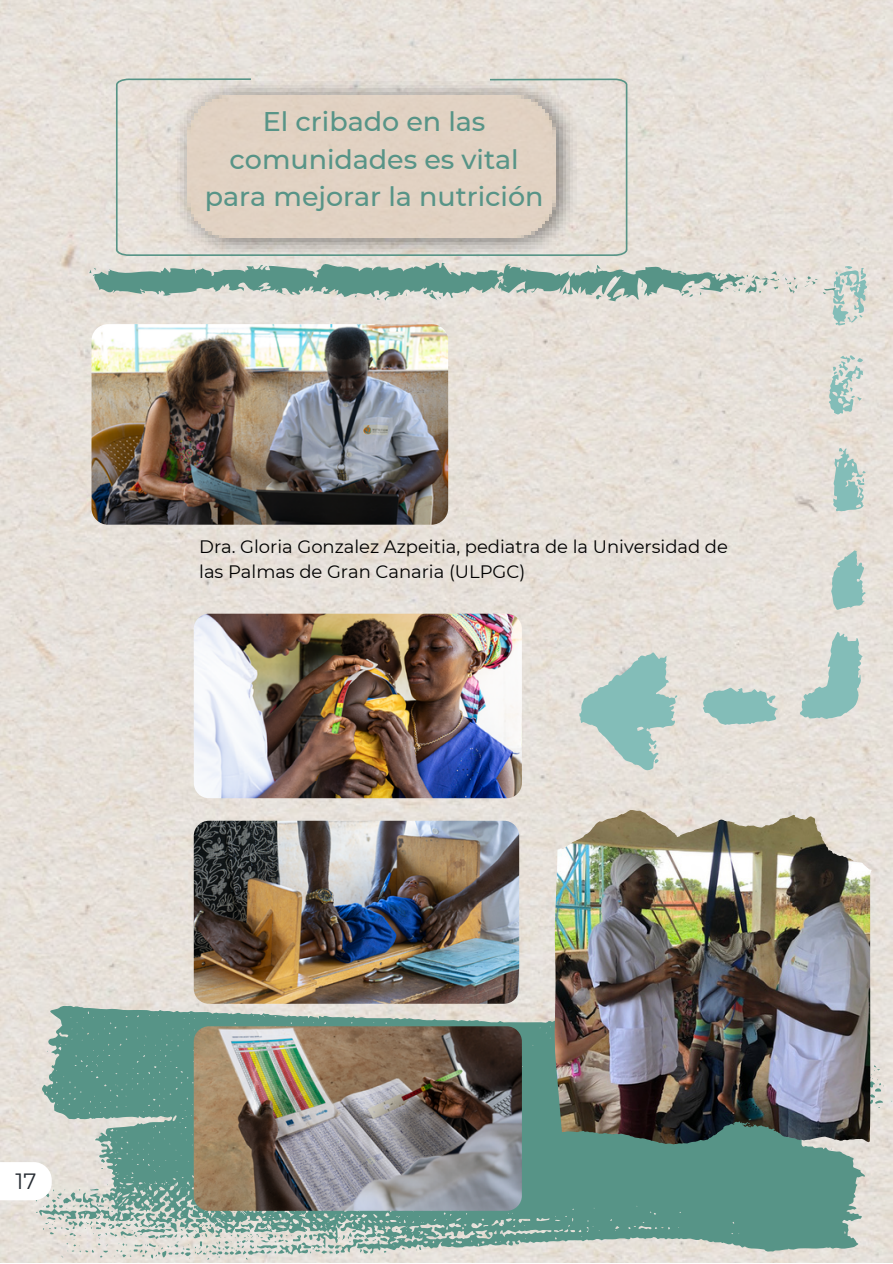
<style>
.page{position:relative;width:893px;height:1264px;background:#fff}
.page>*{position:absolute;margin:0;border:0;box-sizing:border-box;transform-origin:0 0}
.t1{font:500 27px/37px "Montserrat";color:#579487;text-align:center}
.t2{font:22.05px "Montserrat";color:#252a31}
.t3{font:18px/24.8px "Montserrat";color:#000}
</style>
<div class="page">
<img style="left:0;top:0;width:892px;height:1262px">
<svg style="left:116px;top:78px;width:511px;height:178px;background:#dcd2c6"></svg>
<svg style="left:89px;top:262px;width:772px;height:39px;background:#9ebaaf"></svg>
<img style="left:91px;top:324px;width:357px;height:200px;border-radius:17px">
<svg style="left:31px;top:1000px;width:861px;height:259px;background:#819a93"></svg>
<img style="left:194px;top:1026px;width:328px;height:184px;border-radius:15px">
<img style="left:649px;top:814px;width:222px;height:56px">
<img style="left:194px;top:820px;width:325px;height:183px;border-radius:15px">
<img style="left:194px;top:613px;width:328px;height:185px;border-radius:15px">
<svg style="left:579px;top:266px;width:288px;height:505px;background:#dbdbd4"></svg>
<svg style="left:0;top:1162px;width:52px;height:38px"></svg>
<h1 class="t1" style="left:205px;top:103px;width:340px">El cribado en las comunidades es vital para mejorar la nutrición</h1>
<p class="t3" style="left:199px;top:534px;width:530px">Dra. Gloria Gonzalez Azpeitia, pediatra de la Universidad de las Palmas de Gran Canaria (ULPGC)</p>
<p class="t2" style="left:16px;top:1167px;width:22px">17</p>
</div>
